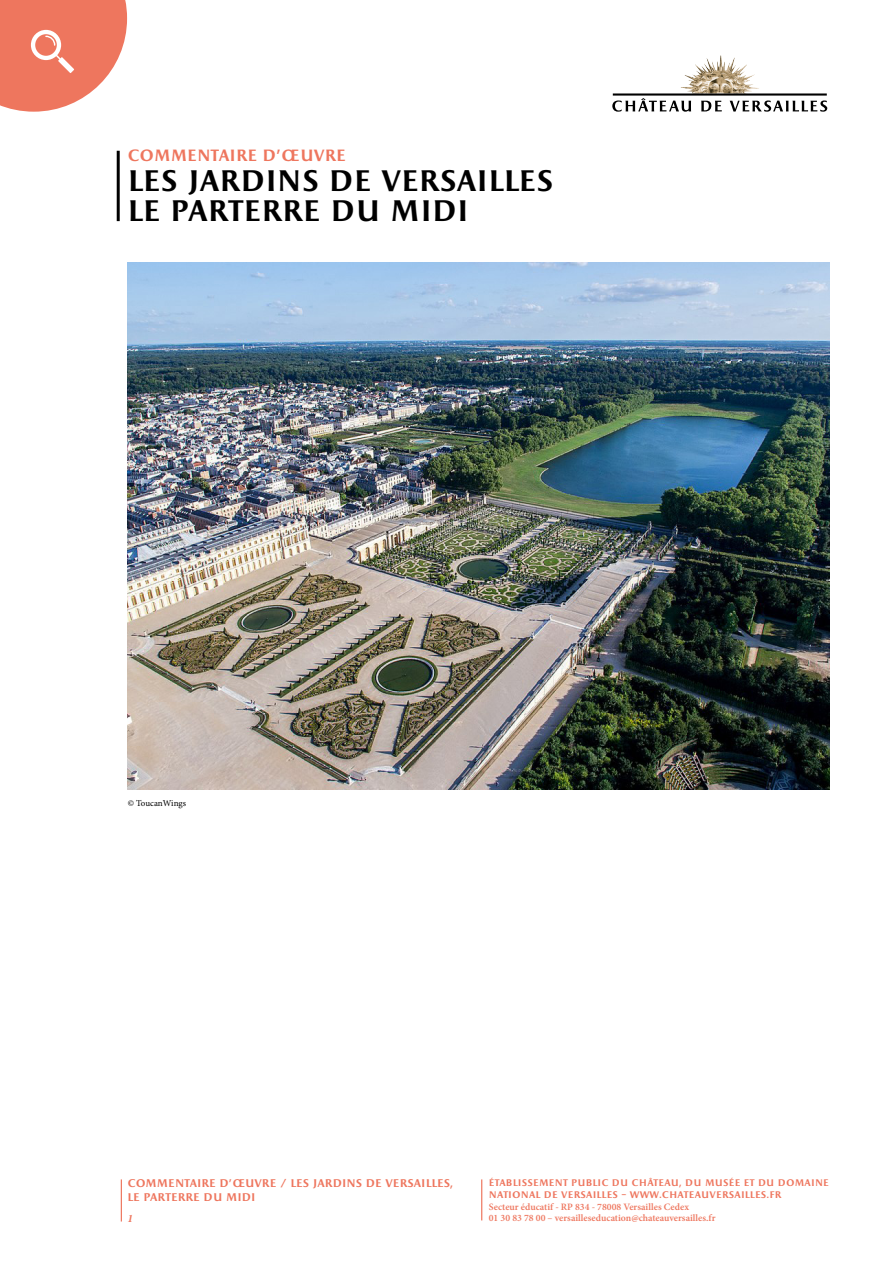
<style>
.page{position:relative;width:893px;height:1263px;background:#fff}
.page>*{position:absolute;margin:0;border:0;box-sizing:border-box;transform-origin:0 0}
.t1{font:700 30px/30px "Apollon";color:#000}
.t2{font:700 16.5px "Apollon";color:#ee765e}
.t3{font:700 11.25px/13.5px "Apollon";color:#ee765e}
.t4{font:italic 700 11.25px "Minion Pro";color:#ee765e}
.t5{font:600 9.75px/11.7px "Minion Pro";color:#ee765e}
.t6{font:700 9.6px/11.7px "Apollon";letter-spacing:.015em;color:#ee765e}
.t7{font:9px "Minion Pro";letter-spacing:-.005em;color:#000}
</style>
<div class="page">
<img style="left:681px;top:55px;width:78px;height:38px">
<svg style="left:612px;top:93px;width:215px;height:19px"></svg>
<hr style="left:121px;top:1179px;width:1px;height:42px;background:#ee765e">
<hr style="left:481px;top:1179px;width:1px;height:41px;background:#ee765e">
<svg style="left:0;top:0;width:127px;height:112px"></svg>
<hr style="left:117px;top:151px;width:3px;height:70px;background:#000">
<img style="left:128px;top:262px;width:701px;height:528px">
<h2 class="t2" style="left:128px;top:146px;width:220px">COMMENTAIRE D’ŒUVRE</h2>
<h1 class="t1" style="left:128px;top:168px;width:428px">LES JARDINS DE VERSAILLES<br>LE PARTERRE DU MIDI</h1>
<p class="t7" style="left:128px;top:797px;width:60px">© ToucanWings</p>
<p class="t3" style="left:128px;top:1177px;width:327px">COMMENTAIRE D’ŒUVRE / LES JARDINS DE VERSAILLES,<br>LE PARTERRE DU MIDI</p>
<p class="t4" style="left:128px;top:1210px;width:7px">1</p>
<p class="t6" style="left:489px;top:1178px;width:342px">ÉTABLISSEMENT PUBLIC DU CHÂTEAU, DU MUSÉE ET DU DOMAINE<br>NATIONAL DE VERSAILLES – WWW.CHATEAUVERSAILLES.FR</p>
<p class="t5" style="left:489px;top:1200px;width:228px">Secteur éducatif - RP 834 - 78008 Versailles Cedex<br>01 30 83 78 00 – versailleseducation@chateauversailles.fr</p>
</div>
